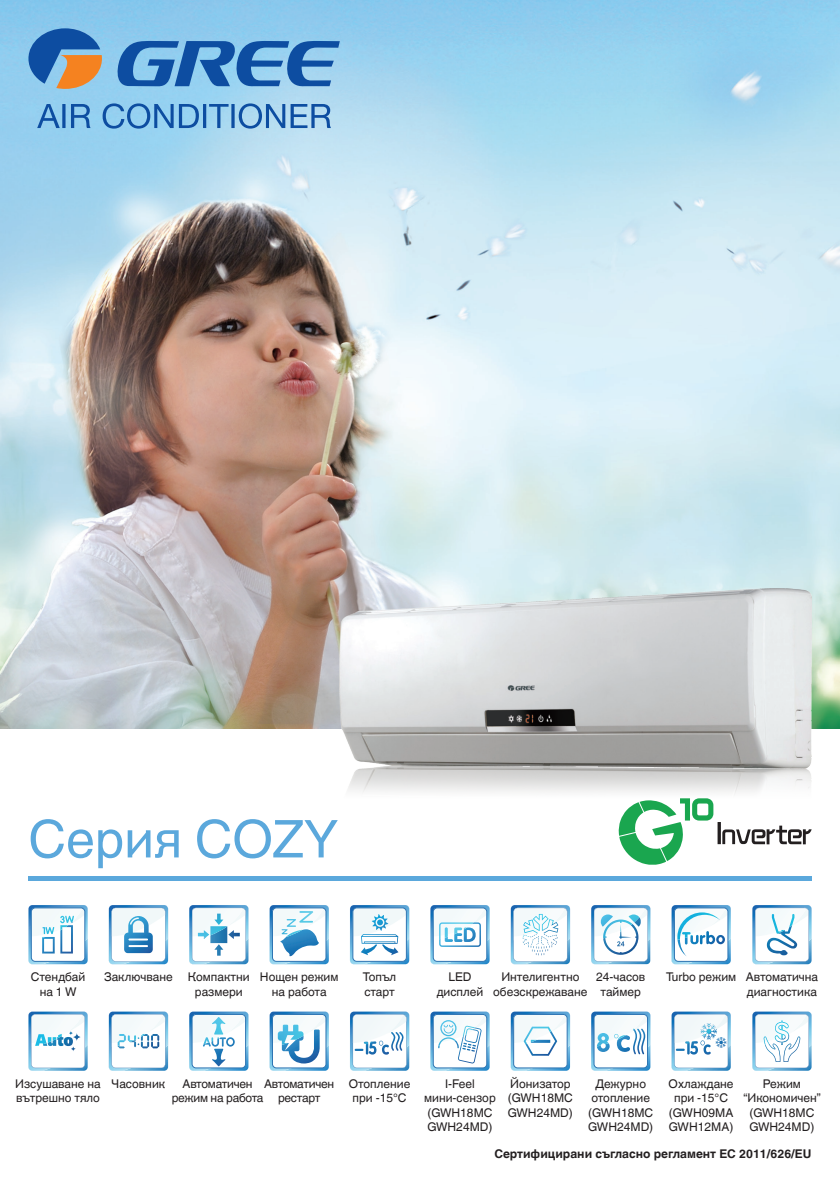
<style>
.page{position:relative;width:840px;height:1191px;background:#fff}
.page>*{position:absolute;margin:0;border:0;box-sizing:border-box;transform-origin:0 0}
.t1{font:52px "Helvetica Linotype";color:#5ba8dc}
.t2{font:12px/14.4px "Helvetica Linotype";color:#231f20;text-align:center}
.t3{font:700 12px "Helvetica Linotype";color:#231f20}
.t4{font:12px/14.4px "Helvetica Linotype";letter-spacing:-.02em;color:#231f20;text-align:center}
</style>
<div class="page">
<img style="left:0;top:0;width:839px;height:729px">
<svg style="left:37px;top:103px;width:294px;height:26px;background:#73aad8"></svg>
<svg style="left:28px;top:28px;width:74px;height:61px;background:#74879e"></svg>
<svg style="left:113px;top:41px;width:226px;height:46px;background:#508dc7"></svg>
<hr style="left:28px;top:876px;width:783px;height:4px;background:#5ba8dc">
<img style="left:339px;top:577px;width:472px;height:216px">
<svg style="left:618px;top:798px;width:193px;height:66px"></svg>
<img style="left:43px;top:905px;width:45px;height:33px">
<img style="left:43px;top:938px;width:45px;height:26px">
<img style="left:28px;top:905px;width:15px;height:59px">
<div style="left:31px;top:908px;width:54px;height:53px;background:#fff;border-radius:4px"></div>
<img style="left:42px;top:938px;width:31px;height:15px">
<img style="left:42px;top:938px;width:23px;height:2px">
<img style="left:42px;top:915px;width:32px;height:23px">
<div style="left:31px;top:907px;width:54px;height:54px;border:1px solid #2b73b2;border-radius:4px"></div>
<img style="left:28px;top:1011px;width:60px;height:59px">
<img style="left:43px;top:1045px;width:45px;height:25px">
<svg style="left:31px;top:1014px;width:54px;height:54px"></svg>
<img style="left:109px;top:905px;width:59px;height:59px">
<img style="left:123px;top:938px;width:45px;height:26px">
<svg style="left:111px;top:907px;width:54px;height:54px"></svg>
<img style="left:109px;top:1011px;width:59px;height:59px">
<img style="left:123px;top:1045px;width:45px;height:25px">
<svg style="left:111px;top:1014px;width:54px;height:54px"></svg>
<img style="left:189px;top:905px;width:59px;height:59px">
<img style="left:204px;top:938px;width:44px;height:26px">
<svg style="left:192px;top:907px;width:54px;height:54px"></svg>
<img style="left:189px;top:1011px;width:55px;height:59px">
<img style="left:203px;top:1045px;width:45px;height:25px">
<img style="left:244px;top:1011px;width:4px;height:34px">
<div style="left:192px;top:1014px;width:53px;height:54px;background:#fff;border-radius:4px"></div>
<img style="left:212px;top:1043px;width:22px;height:23px">
<img style="left:203px;top:1043px;width:24px;height:4px">
<img style="left:192px;top:1014px;width:51px;height:29px">
<img style="left:203px;top:1017px;width:22px;height:27px">
<div style="left:192px;top:1014px;width:54px;height:54px;border:1px solid #2b73b2;border-radius:4px"></div>
<img style="left:269px;top:905px;width:59px;height:59px">
<div style="left:272px;top:908px;width:54px;height:53px;background:#fff;border-radius:4px"></div>
<img style="left:280px;top:936px;width:38px;height:20px">
<img style="left:280px;top:936px;width:27px;height:4px">
<img style="left:272px;top:908px;width:51px;height:28px">
<img style="left:281px;top:911px;width:32px;height:26px">
<div style="left:272px;top:907px;width:54px;height:54px;border:1px solid #2b73b2;border-radius:4px"></div>
<img style="left:269px;top:1011px;width:59px;height:59px">
<div style="left:272px;top:1014px;width:54px;height:54px;background:#fff;border-radius:4px"></div>
<img style="left:282px;top:1043px;width:37px;height:20px">
<img style="left:281px;top:1043px;width:26px;height:4px">
<img style="left:272px;top:1014px;width:51px;height:29px">
<img style="left:277px;top:1024px;width:26px;height:20px">
<div style="left:272px;top:1014px;width:54px;height:54px;border:1px solid #2b73b2;border-radius:4px"></div>
<img style="left:350px;top:905px;width:59px;height:59px">
<img style="left:364px;top:938px;width:45px;height:26px">
<div style="left:352px;top:908px;width:54px;height:53px;background:#fff;border-radius:4px"></div>
<svg style="left:352px;top:908px;width:54px;height:28px"></svg>
<img style="left:360px;top:914px;width:38px;height:41px">
<div style="left:352px;top:907px;width:54px;height:54px;border:1px solid #2b73b2;border-radius:4px"></div>
<img style="left:350px;top:1011px;width:59px;height:59px">
<img style="left:364px;top:1045px;width:45px;height:25px">
<svg style="left:352px;top:1014px;width:54px;height:54px"></svg>
<img style="left:430px;top:905px;width:59px;height:59px">
<img style="left:444px;top:938px;width:45px;height:26px">
<div style="left:433px;top:908px;width:53px;height:53px;background:#fff;border-radius:4px"></div>
<img style="left:439px;top:936px;width:41px;height:11px">
<img style="left:439px;top:939px;width:29px;height:1px">
<img style="left:433px;top:908px;width:51px;height:28px">
<img style="left:439px;top:922px;width:34px;height:17px">
<div style="left:433px;top:907px;width:53px;height:54px;border:1px solid #2b73b2;border-radius:4px"></div>
<img style="left:430px;top:1011px;width:59px;height:59px">
<img style="left:444px;top:1045px;width:45px;height:25px">
<div style="left:433px;top:1014px;width:53px;height:54px;background:#fff;border-radius:4px"></div>
<img style="left:457px;top:1043px;width:22px;height:20px">
<img style="left:438px;top:1046px;width:30px;height:1px">
<img style="left:433px;top:1014px;width:51px;height:29px">
<img style="left:438px;top:1020px;width:37px;height:26px">
<div style="left:433px;top:1014px;width:53px;height:54px;border:1px solid #2b73b2;border-radius:4px"></div>
<img style="left:510px;top:905px;width:59px;height:59px">
<img style="left:525px;top:938px;width:44px;height:26px">
<svg style="left:513px;top:907px;width:54px;height:54px"></svg>
<img style="left:510px;top:1011px;width:59px;height:59px">
<img style="left:525px;top:1045px;width:44px;height:25px">
<div style="left:513px;top:1014px;width:54px;height:54px;background:#fff;border-radius:4px"></div>
<img style="left:527px;top:1043px;width:29px;height:12px">
<img style="left:525px;top:1044px;width:23px;height:3px">
<img style="left:513px;top:1014px;width:51px;height:29px">
<img style="left:523px;top:1026px;width:28px;height:18px">
<div style="left:513px;top:1014px;width:54px;height:54px;border:1px solid #2b73b2;border-radius:4px"></div>
<img style="left:591px;top:905px;width:59px;height:59px">
<svg style="left:593px;top:907px;width:54px;height:54px"></svg>
<img style="left:591px;top:1011px;width:59px;height:59px">
<div style="left:593px;top:1014px;width:54px;height:54px;background:#fff;border-radius:4px"></div>
<img style="left:597px;top:1043px;width:48px;height:11px">
<img style="left:596px;top:1046px;width:32px;height:1px">
<img style="left:593px;top:1014px;width:52px;height:29px">
<img style="left:596px;top:1028px;width:38px;height:18px">
<div style="left:593px;top:1014px;width:54px;height:54px;border:1px solid #2b73b2;border-radius:4px"></div>
<img style="left:671px;top:905px;width:59px;height:59px">
<img style="left:685px;top:938px;width:45px;height:26px">
<div style="left:674px;top:908px;width:53px;height:53px;background:#fff;border-radius:4px"></div>
<img style="left:677px;top:936px;width:47px;height:9px">
<img style="left:675px;top:909px;width:50px;height:27px">
<img style="left:677px;top:912px;width:41px;height:28px">
<div style="left:673px;top:907px;width:54px;height:54px;border:1px solid #2b73b2;border-radius:4px"></div>
<img style="left:671px;top:1011px;width:59px;height:59px">
<img style="left:685px;top:1045px;width:45px;height:25px">
<svg style="left:674px;top:1014px;width:53px;height:54px"></svg>
<img style="left:752px;top:905px;width:59px;height:59px">
<svg style="left:754px;top:907px;width:54px;height:54px"></svg>
<img style="left:752px;top:1011px;width:59px;height:59px">
<svg style="left:754px;top:1014px;width:54px;height:54px"></svg>
<h1 class="t1" style="left:28px;top:809px;width:311px">Серия COZY</h1>
<p class="t2" style="left:31px;top:970px;width:56px">Стендбай на 1 W</p>
<p class="t2" style="left:104px;top:970px;width:70px">Заключване</p>
<p class="t2" style="left:188px;top:970px;width:63px">Компактни размери</p>
<p class="t2" style="left:436px;top:970px;width:48px">LED дисплей</p>
<p class="t2" style="left:260px;top:970px;width:80px">Нощен режим на работа</p>
<p class="t2" style="left:363px;top:970px;width:35px;text-align:left">Топъл старт</p>
<p class="t2" style="left:595px;top:970px;width:51px">24-часов таймер</p>
<p class="t2" style="left:493px;top:970px;width:96px">Интелигентно обезскрежаване</p>
<p class="t2" style="left:665px;top:970px;width:153px;text-align:right">Turbo режим Автоматична диагностика</p>
<p class="t2" style="left:15px;top:1076px;width:87px;text-align:left">Изсушаване на вътрешно тяло</p>
<p class="t2" style="left:112px;top:1076px;width:55px">Часовник</p>
<p class="t4" style="left:172px;top:1076px;width:93px">Автоматичен режим на работа</p>
<p class="t4" style="left:264px;top:1076px;width:72px">Автоматичен рестарт</p>
<p class="t2" style="left:348px;top:1076px;width:63px">Отопление при -15°C</p>
<p class="t2" style="left:507px;top:1076px;width:67px;text-align:left">Йонизатор (GWH18MC<br>GWH24MD)</p>
<p class="t2" style="left:668px;top:1076px;width:66px">Охлаждане при -15°C (GWH09MA<br>GWH12MA)</p>
<p class="t2" style="left:424px;top:1076px;width:73px">I-Feel мини-сензор (GWH18MC<br>GWH24MD)</p>
<p class="t2" style="left:588px;top:1076px;width:67px">Дежурно отопление (GWH18MC<br>GWH24MD)</p>
<p class="t2" style="left:743px;top:1076px;width:79px">Режим “Икономичен” (GWH18MC<br>GWH24MD)</p>
<p class="t3" style="left:494px;top:1147px;width:318px">Сертифицирани съгласно регламент EC 2011/626/EU</p>
</div>
